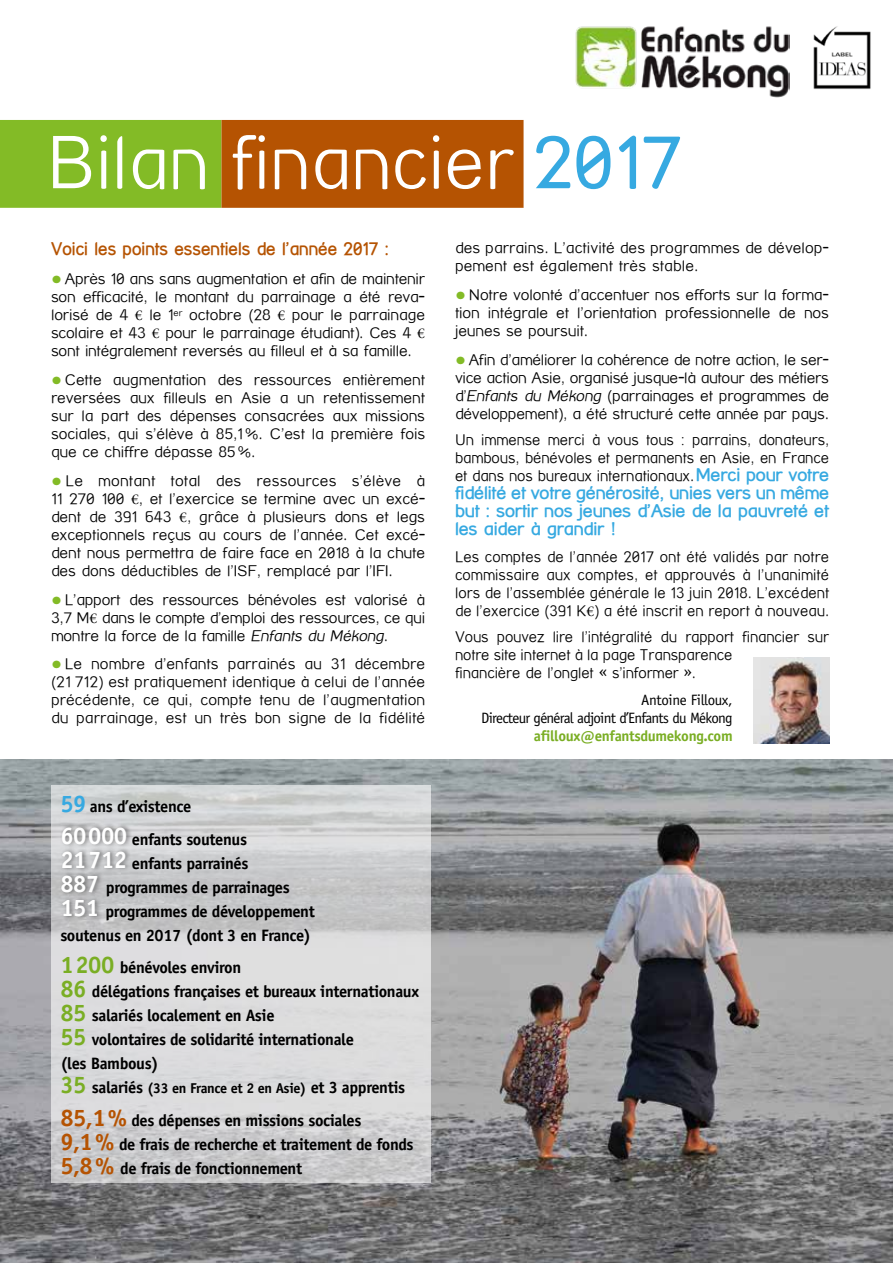
<style>
.page{position:relative;width:893px;height:1263px;background:#fff}
.page>*{position:absolute;margin:0;border:0;box-sizing:border-box;transform-origin:0 0}
.t1{font:100 73.05px "Street Corner";color:#fff}
.t2{font:700 24px/24px "Officina Sans";letter-spacing:-.025em;color:#fff}
.t3{font:700 18px/18px "Street Corner";letter-spacing:-.01em;color:#36a9e1;text-align:justify}
.t4{font:700 18px "Street Corner";color:#b55302;scale:.95 1}
.t5{font:700 16.5px/24px "Officina Sans";letter-spacing:-.025em;color:#000}
.t6{font:100 15px/18px "Street Corner";letter-spacing:-.01em;color:#000;text-align:justify;scale:1.05 1}
.t7{font:100 15px/18px "Street Corner";letter-spacing:-.01em;color:#000;text-align:justify}
.t8{font:15px/18px "Officina Sans";letter-spacing:-.05em;color:#000;text-align:right}
.t9{font:700 15px "Officina Sans";letter-spacing:-.025em;color:#7aae24}
.t10{font:700 14.25px "Officina Sans";letter-spacing:-.025em;color:#000}
.s1{font-weight:400;color:#36a9e1}
.s2{font-family:"Officina Sans";font-weight:400;font-size:21px;color:#83bb26}
.s3{font-family:"Adobe Garamond Pro";font-weight:400}
.s4{font-style:italic}
.s5{font-size:24px;color:#36a9e1}
.s6{font-size:24px;color:#7aae24}
.s7{font-size:16.5px}
.s8{font-size:24px;color:#b55302}
.s9{font-weight:700;font-size:18px;color:#36a9e1}
</style>
<div class="page">
<img style="left:0;top:759px;width:893px;height:504px">
<svg style="left:51px;top:785px;width:380px;height:397px;background:#d3d4d5"></svg>
<div style="left:59px;top:822px;width:74px;height:99px;background:#000;opacity:.46"></div>
<img style="left:754px;top:657px;width:75px;height:86px">
<div style="left:0;top:120px;width:221px;height:88px;background:#83bb26"></div>
<div style="left:221px;top:120px;width:303px;height:88px;background:#b55302"></div>
<img style="left:575px;top:26px;width:214px;height:72px">
<img style="left:813px;top:26px;width:58px;height:63px">
<h1 class="t1" style="left:47px;top:121px;width:636px">Bilan financier <span class="s1">2017</span></h1>
<p class="t4" style="left:51px;top:239px;width:357px">Voici les points essentiels de l’année 2017 :</p>
<p class="t6" style="left:51px;top:270px;width:358px"><span class="s2">•</span> Après 10 ans sans augmentation et afin de maintenir son efficacité, le montant du parrainage a été reva&shy;lorisé de 4 <span class="s3">€</span> le 1<sup>er</sup> octobre (28 <span class="s3">€</span> pour le parrainage scolaire et 43 <span class="s3">€</span> pour le parrainage étudiant). Ces 4 <span class="s3">€ </span>sont intégralement reversés au filleul et à sa famille.</p>
<p class="t6" style="left:51px;top:371px;width:358px"><span class="s2">•</span> Cette augmentation des ressources entièrement reversées aux filleuls en Asie a un retentissement sur la part des dépenses consacrées aux missions sociales, qui s’élève à 85,1%. C’est la première fois que ce chiffre dépasse 85%.</p>
<p class="t6" style="left:51px;top:471px;width:358px"><span class="s2">•</span> Le montant total des ressources s’élève à 11 270 100 <span class="s3">€</span>, et l’exercice se termine avec un excé&shy;dent de 391 643 <span class="s3">€</span>, grâce à plusieurs dons et legs exceptionnels reçus au cours de l’année. Cet excé&shy;dent nous permettra de faire face en 2018 à la chute des dons déductibles de l’ISF, remplacé par l’IFI.</p>
<p class="t6" style="left:51px;top:590px;width:358px"><span class="s2">•</span> L’apport des ressources bénévoles est valorisé à 3,7 M<span class="s3">€</span> dans le compte d’emploi des ressources, ce qui montre la force de la famille <span class="s4">Enfants du Mékong</span>.</p>
<p class="t6" style="left:51px;top:655px;width:358px"><span class="s2">•</span> Le nombre d’enfants parrainés au 31 décembre (21 712) est pratiquement identique à celui de l’année précédente, ce qui, compte tenu de l’augmentation du parrainage, est un très bon signe de la fidélité</p>
<p class="t5" style="left:132px;top:790px;width:117px;line-height:32.5px;text-indent:-72px"><span class="s5">59</span> ans d’existence<br>enfants soutenus</p>
<p class="t5" style="left:132px;top:851px;width:118px">enfants parrainés</p>
<p class="t5" style="left:106px;top:875px;width:185px">programmes de parrainages</p>
<p class="t5" style="left:105px;top:899px;width:211px">programmes de développement</p>
<p class="t5" style="left:60px;top:923px;width:252px">soutenus en 2017 (dont 3 en France)</p>
<p class="t5" style="left:60px;top:955px;width:360px"><span class="s6">1200</span> bénévoles environ<br><span class="s6">86</span> délégations françaises et bureaux internationaux <span class="s6">85</span> salariés localement en Asie<br><span class="s6">55</span> volontaires de solidarité internationale<br>(les Bambous)</p>
<p class="t10" style="left:60px;top:1079px;width:346px"><span class="s6">35</span> <span class="s7">salariés</span> (33 en France et 2 en Asie) <span class="s7">et 3 apprentis</span></p>
<p class="t5" style="left:60px;top:1108px;width:355px"><span class="s8">85,1%</span> des dépenses en missions sociales<br><span class="s8">9,1%</span> de frais de recherche et traitement de fonds<br><span class="s8">5,8%</span> de frais de fonctionnement</p>
<h2 class="t2" style="left:60px;top:823px;width:68px">60000<br>21712<br>887<br>151</h2>
<p class="t6" style="left:455px;top:239px;width:358px">des parrains. L’activité des programmes de dévelop&shy;pement est également très stable.</p>
<p class="t6" style="left:455px;top:286px;width:358px"><span class="s2">•</span> Notre volonté d’accentuer nos efforts sur la forma&shy;tion intégrale et l’orientation professionnelle de nos jeunes se poursuit.</p>
<p class="t6" style="left:455px;top:350px;width:358px"><span class="s2">•</span> Afin d’améliorer la cohérence de notre action, le ser&shy;vice action Asie, organisé jusque-là autour des métiers d’<span class="s4">Enfants du Mékong</span> (parrainages et programmes de développement), a été structuré cette année par pays.</p>
<p class="t7" style="left:455px;top:431px;width:376px">Un immense merci à vous tous : parrains, donateurs, bambous, bénévoles et permanents en Asie, en France et dans nos bureaux internationaux.<span class="s9">Merci pour votre</span></p>
<p class="t3" style="left:455px;top:484px;width:376px">fidélité et votre générosité, unies vers un même but : sortir nos jeunes d’Asie de la pauvreté et les aider à grandir !</p>
<p class="t7" style="left:455px;top:547px;width:376px">Les comptes de l’année 2017 ont été validés par notre commissaire aux comptes, et approuvés à l’unanimité lors de l’assemblée générale le 13 juin 2018. L’excédent de l’exercice (391 K<span class="s3">€</span>) a été inscrit en report à nouveau.</p>
<p class="t7" style="left:455px;top:628px;width:376px;text-align:left">Vous pouvez lire l’intégralité du rapport financier sur notre site internet à la page Transparence<br>financière de l’onglet « s’informer ».</p>
<p class="t8" style="left:481px;top:691px;width:253px">Antoine Filloux,<br>Directeur général adjoint d’Enfants du Mékong</p>
<p class="t9" style="left:534px;top:726px;width:200px">afilloux@enfantsdumekong.com</p>
</div>
